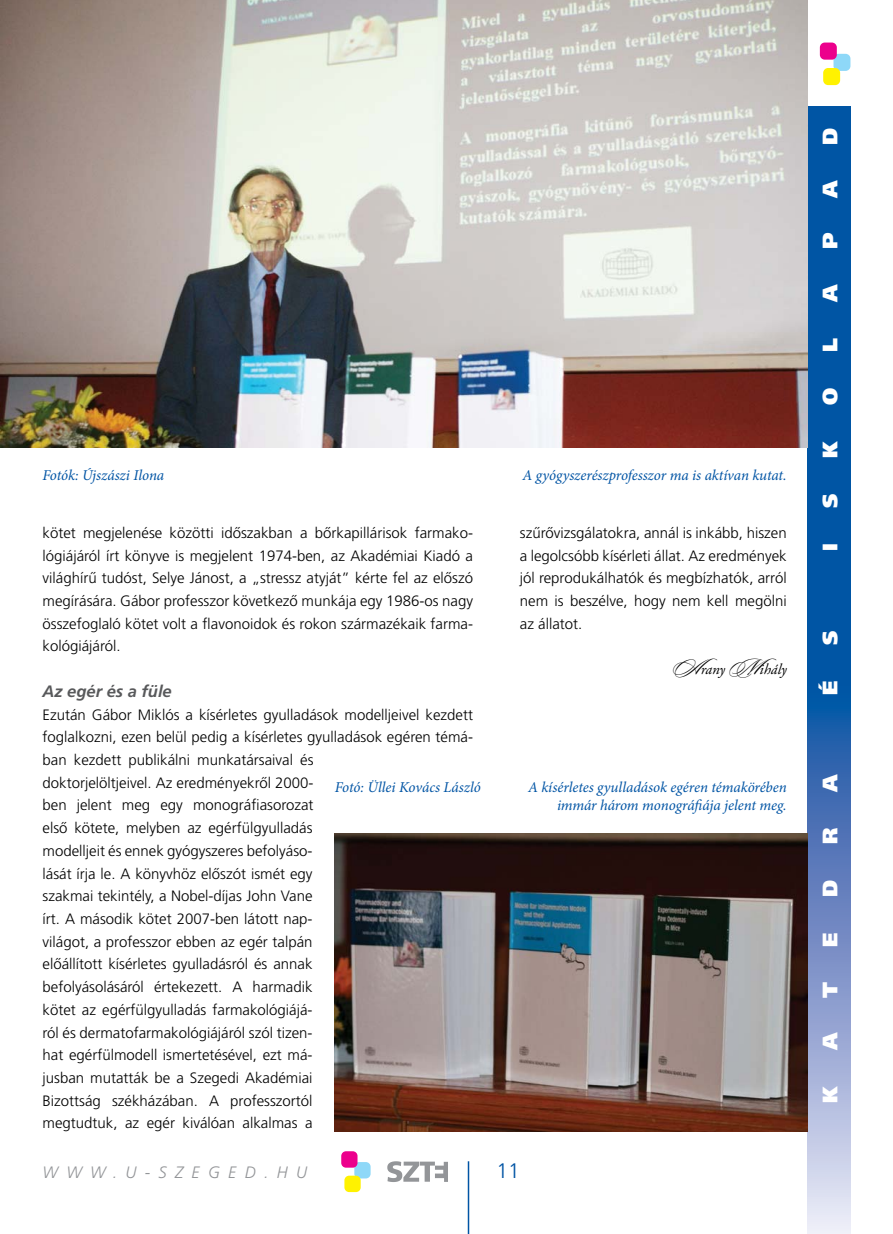
<style>
.page{position:relative;width:893px;height:1234px;background:#fff}
.page>*{position:absolute;margin:0;border:0;box-sizing:border-box;transform-origin:0 0}
.t1{font:900 21px "Frutiger CE";color:#fff}
.t2{font:300 21px "Frutiger CE";color:#0054a4}
.t3{font:italic 300 16.5px "Frutiger CE";letter-spacing:.5em;color:#939598}
.t4{font:italic 700 16.5px "Frutiger CE";color:#58595b}
.t5{font:300 15px/22.6px "Frutiger CE";color:#000;text-align:justify}
.t6{font:italic 15px/18px "Minion Pro";letter-spacing:-.005em;color:#0054a4;text-align:right}
.t7{font:italic 15px "Adobe Garamond Pro";color:#000}
.s1{font-family:"Sloop Script Two";font-style:normal;font-size:24px}
</style>
<div class="page">
<svg style="left:387px;top:1161px;width:61px;height:20px"></svg>
<div style="left:354px;top:1161px;width:17px;height:17px;background:#8ed8f8;border-radius:5px"></div>
<div style="left:344px;top:1175px;width:17px;height:16px;background:#fff200;border-radius:5px"></div>
<div style="left:341px;top:1150px;width:16px;height:17px;background:#ec008c;border-radius:5px"></div>
<div style="left:833px;top:54px;width:17px;height:17px;background:#8ed8f8;border-radius:5px"></div>
<div style="left:823px;top:68px;width:17px;height:17px;background:#fff200;border-radius:5px"></div>
<div style="left:820px;top:43px;width:17px;height:17px;background:#ec008c;border-radius:5px"></div>
<svg style="left:808px;top:106px;width:42px;height:1127px;background:#3c75b6"></svg>
<hr style="left:468px;top:1160px;width:1px;height:73px;background:#0054a4">
<svg style="left:0;top:188px;width:1px;height:208px"></svg>
<img style="left:1px;top:0;width:807px;height:447px">
<img style="left:335px;top:833px;width:473px;height:298px">
<p class="t6" style="left:43px;top:467px;width:123px">Fotók: Újszászi Ilona</p>
<p class="t6" style="left:522px;top:467px;width:266px">A gyógyszerészprofesszor ma is aktívan kutat.</p>
<p class="t5" style="left:43px;top:522px;width:432px">kötet megjelenése közötti időszakban a bőrkapillárisok farmako&shy;lógiájáról írt könyve is megjelent 1974-ben, az Akadémiai Kiadó a világhírű tudóst, Selye Jánost, a „stressz atyját” kérte fel az előszó megírására. Gábor professzor következő munkája egy 1986-os nagy összefoglaló kötet volt a flavonoidok és rokon származékaik farma&shy;kológiájáról.</p>
<p class="t4" style="left:43px;top:683px;width:131px">Az egér és a füle</p>
<p class="t5" style="left:43px;top:703px;width:432px;text-align:left">Ezután Gábor Miklós a kísérletes gyulladások modelljeivel kezdett foglalkozni, ezen belül pedig a kísérletes gyulladások egéren témá&shy;ban kezdett publikálni munkatársaival és<br>doktorjelöltjeivel. Az eredményekről 2000-<br>ben jelent meg egy monográfiasorozat<br>első kötete, melyben az egérfülgyulladás<br>modelljeit és ennek gyógyszeres befolyáso-<br>lását írja le. A könyvhöz előszót ismét egy<br>szakmai tekintély, a Nobel-díjas John Vane<br>írt. A második kötet 2007-ben látott nap-<br>világot, a professzor ebben az egér talpán<br>előállított kísérletes gyulladásról és annak<br>befolyásolásáról értekezett. A harmadik<br>kötet az egérfülgyulladás farmakológiájá-<br>ról és dermatofarmakológiájáról szól tizen-<br>hat egérfülmodell ismertetésével, ezt má-<br>jusban mutatták be a Szegedi Akadémiai<br>Bizottság székházában. A professzortól<br>megtudtuk, az egér kiválóan alkalmas a</p>
<p class="t5" style="left:520px;top:522px;width:268px">szűrővizsgálatokra, annál is inkább, hiszen a legolcsóbb kísérleti állat. Az eredmények jól reprodukálhatók és megbízhatók, arról nem is beszélve, hogy nem kell megölni az állatot.</p>
<p class="t7" style="left:672px;top:663px;width:116px"><span class="s1">A</span>rany <span class="s1">M</span>ihály</p>
<p class="t6" style="left:335px;top:779px;width:147px">Fotó: Üllei Kovács László</p>
<p class="t6" style="left:528px;top:779px;width:260px">A kísérletes gyulladások egéren témakörében immár három monográfiája jelent meg.</p>
<p class="t3" style="left:43px;top:1164px;width:266px">WWW.U-SZEGED.HU</p>
<h1 class="t2" style="left:496px;top:1160px;width:25px">11</h1>
<h1 class="t1" style="left:820px;top:145px;width:19px;rotate:-90deg">D</h1>
<h1 class="t1" style="left:820px;top:198px;width:20px;rotate:-90deg">A</h1>
<h1 class="t1" style="left:820px;top:249px;width:18px;rotate:-90deg">P</h1>
<h1 class="t1" style="left:820px;top:302px;width:20px;rotate:-90deg">A</h1>
<h1 class="t1" style="left:820px;top:352px;width:16px;rotate:-90deg">L</h1>
<h1 class="t1" style="left:820px;top:404px;width:19px;rotate:-90deg">O</h1>
<h1 class="t1" style="left:820px;top:457px;width:19px;rotate:-90deg">K</h1>
<h1 class="t1" style="left:820px;top:507px;width:16px;rotate:-90deg">S</h1>
<h1 class="t1" style="left:820px;top:551px;width:9px;rotate:-90deg">I</h1>
<h1 class="t1" style="left:820px;top:644px;width:16px;rotate:-90deg">S</h1>
<h1 class="t1" style="left:820px;top:694px;width:16px;rotate:-90deg">É</h1>
<h1 class="t1" style="left:820px;top:791px;width:20px;rotate:-90deg">A</h1>
<h1 class="t1" style="left:820px;top:843px;width:18px;rotate:-90deg">R</h1>
<h1 class="t1" style="left:820px;top:896px;width:19px;rotate:-90deg">D</h1>
<h1 class="t1" style="left:820px;top:946px;width:16px;rotate:-90deg">E</h1>
<h1 class="t1" style="left:820px;top:998px;width:17px;rotate:-90deg">T</h1>
<h1 class="t1" style="left:820px;top:1049px;width:20px;rotate:-90deg">A</h1>
<h1 class="t1" style="left:820px;top:1102px;width:19px;rotate:-90deg">K</h1>
</div>
